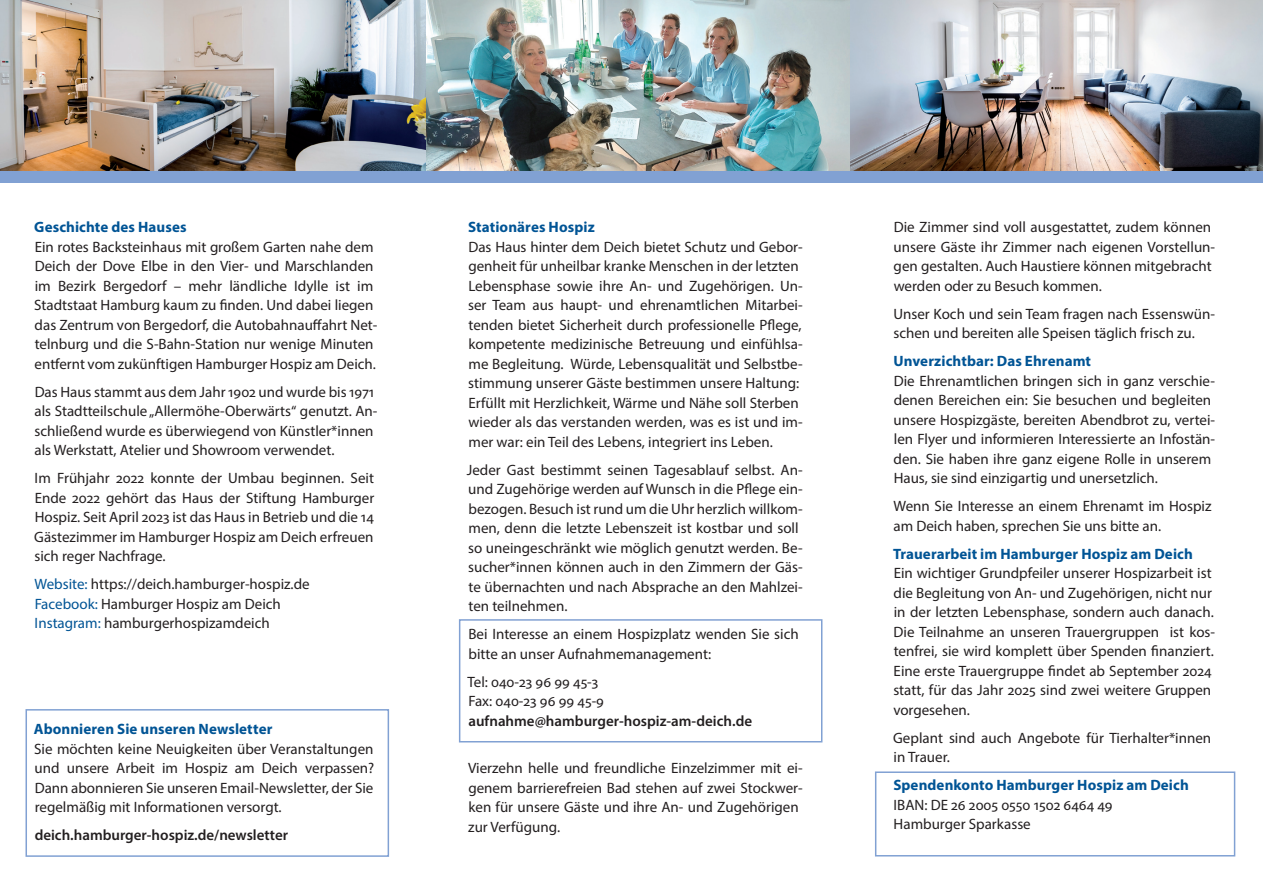
<style>
.page{position:relative;width:1263px;height:893px;background:#fff}
.page>*{position:absolute;margin:0;border:0;box-sizing:border-box;transform-origin:0 0}
.t1{font:15px/19.5px "Myriad Pro";color:#231f20}
.t2{font:700 15px "Myriad Pro";letter-spacing:.005em;color:#005495}
.t3{font:600 15px "Myriad Pro";color:#231f20}
.s1{color:#005495}
</style>
<div class="page">
<div style="left:0;top:170px;width:1263px;height:13px;background:#81a1d3"></div>
<img style="left:0;top:0;width:1263px;height:170px">
<div style="left:26px;top:709px;width:363px;height:148px;border:2px solid #81a1d3"></div>
<div style="left:459px;top:619px;width:363px;height:123px;border:2px solid #81a1d3"></div>
<div style="left:875px;top:771px;width:360px;height:85px;border:2px solid #81a1d3"></div>
<p class="t2" style="left:34px;top:218px;width:154px">Geschichte des Hauses</p>
<p class="t1" style="left:34px;top:237px;width:345px">Ein rotes Backsteinhaus mit großem Garten nahe dem Deich der Dove Elbe in den Vier- und Marschlanden im Bezirk Bergedorf – mehr ländliche Idylle ist im Stadtstaat Hamburg kaum zu finden. Und dabei liegen das Zentrum von Bergedorf, die Autobahnauffahrt Net&shy;telnburg und die S-Bahn-Station nur wenige Minuten entfernt vom zukünftigen Hamburger Hospiz am Deich.</p>
<p class="t1" style="left:34px;top:382px;width:345px">Das Haus stammt aus dem Jahr 1902 und wurde bis 1971 als Stadtteilschule „Allermöhe-Oberwärts“ genutzt. An&shy;schließend wurde es überwiegend von Künstler*innen als Werkstatt, Atelier und Showroom verwendet.</p>
<p class="t1" style="left:34px;top:468px;width:342px;text-align:justify">Im Frühjahr 2022 konnte der Umbau beginnen. Seit Ende 2022 gehört das Haus der Stiftung Hamburger Hospiz. Seit April 2023 ist das Haus in Betrieb und die 14<br>Gästezimmer im Hamburger Hospiz am Deich erfreuen sich reger Nachfrage.</p>
<p class="t1" style="left:35px;top:574px;width:277px"><span class="s1">Website:</span> https://deich.hamburger-hospiz.de<br><span class="s1">Facebook:</span> Hamburger Hospiz am Deich<br><span class="s1">Instagram:</span> hamburgerhospizamdeich</p>
<p class="t2" style="left:34px;top:720px;width:240px">Abonnieren Sie unseren Newsletter</p>
<p class="t1" style="left:34px;top:739px;width:342px;text-align:justify">Sie möchten keine Neuigkeiten über Veranstaltungen und unsere Arbeit im Hospiz am Deich verpassen?<br>Dann abonnieren Sie unseren Email-Newsletter, der Sie regelmäßig mit Informationen versorgt.</p>
<p class="t3" style="left:35px;top:826px;width:255px">deich.hamburger-hospiz.de/newsletter</p>
<p class="t2" style="left:468px;top:218px;width:128px">Stationäres Hospiz</p>
<p class="t1" style="left:468px;top:237px;width:336px">Das Haus hinter dem Deich bietet Schutz und Gebor&shy;genheit für unheilbar kranke Menschen in der letzten Lebensphase sowie ihre An- und Zugehörigen. Un&shy;ser Team aus haupt- und ehrenamtlichen Mitarbei&shy;tenden bietet Sicherheit durch professionelle Pflege, kompetente medizinische Betreuung und einfühlsa&shy;me Begleitung. Würde, Lebensqualität und Selbstbe&shy;stimmung unserer Gäste bestimmen unsere Haltung:<br>Erfüllt mit Herzlichkeit, Wärme und Nähe soll Sterben wieder als das verstanden werden, was es ist und im&shy;mer war: ein Teil des Lebens, integriert ins Leben.</p>
<p class="t1" style="left:467px;top:460px;width:337px">Jeder Gast bestimmt seinen Tagesablauf selbst. An&shy;und Zugehörige werden auf Wunsch in die Pflege ein&shy;bezogen. Besuch ist rund um die Uhr herzlich willkom&shy;men, denn die letzte Lebenszeit ist kostbar und soll so uneingeschränkt wie möglich genutzt werden. Be&shy;sucher*innen können auch in den Zimmern der Gäs&shy;te übernachten und nach Absprache an den Mahlzei&shy;ten teilnehmen.</p>
<p class="t1" style="left:468px;top:624px;width:332px">Bei Interesse an einem Hospizplatz wenden Sie sich bitte an unser Aufnahmemanagement:</p>
<p class="t1" style="left:467px;top:672px;width:138px">Tel: 040-23 96 99 45-3<br>Fax: 040-23 96 99 45-9</p>
<p class="t3" style="left:468px;top:711px;width:285px">aufnahme@hamburger-hospiz-am-deich.de</p>
<p class="t1" style="left:468px;top:758px;width:336px">Vierzehn helle und freundliche Einzelzimmer mit ei&shy;genem barrierefreien Bad stehen auf zwei Stockwer&shy;ken für unsere Gäste und ihre An- und Zugehörigen zur Verfügung.</p>
<p class="t1" style="left:893px;top:217px;width:323px">Die Zimmer sind voll ausgestattet, zudem können unsere Gäste ihr Zimmer nach eigenen Vorstellun&shy;gen gestalten. Auch Haustiere können mitgebracht werden oder zu Besuch kommen.</p>
<p class="t1" style="left:893px;top:304px;width:323px">Unser Koch und sein Team fragen nach Essenswün&shy;schen und bereiten alle Speisen täglich frisch zu.</p>
<p class="t2" style="left:894px;top:352px;width:199px">Unverzichtbar: Das Ehrenamt</p>
<p class="t1" style="left:893px;top:371px;width:323px">Die Ehrenamtlichen bringen sich in ganz verschie&shy;denen Bereichen ein: Sie besuchen und begleiten unsere Hospizgäste, bereiten Abendbrot zu, vertei&shy;len Flyer und informieren Interessierte an Infostän&shy;den. Sie haben ihre ganz eigene Rolle in unserem Haus, sie sind einzigartig und unersetzlich.</p>
<p class="t1" style="left:893px;top:496px;width:319px">Wenn Sie Interesse an einem Ehrenamt im Hospiz am Deich haben, sprechen Sie uns bitte an.</p>
<p class="t2" style="left:893px;top:544px;width:301px">Trauerarbeit im Hamburger Hospiz am Deich</p>
<p class="t1" style="left:893px;top:563px;width:323px">Ein wichtiger Grundpfeiler unserer Hospizarbeit ist die Begleitung von An- und Zugehörigen, nicht nur in der letzten Lebensphase, sondern auch danach.<br>Die Teilnahme an unseren Trauergruppen ist kos&shy;tenfrei, sie wird komplett über Spenden finanziert.<br>Eine erste Trauergruppe findet ab September 2024 statt, für das Jahr 2025 sind zwei weitere Gruppen vorgesehen.</p>
<p class="t1" style="left:893px;top:728px;width:320px">Geplant sind auch Angebote für Tierhalter*innen in Trauer.</p>
<p class="t2" style="left:893px;top:776px;width:297px">Spendenkonto Hamburger Hospiz am Deich</p>
<p class="t1" style="left:894px;top:795px;width:221px">IBAN: DE 26 2005 0550 1502 6464 49<br>Hamburger Sparkasse</p>
</div>
